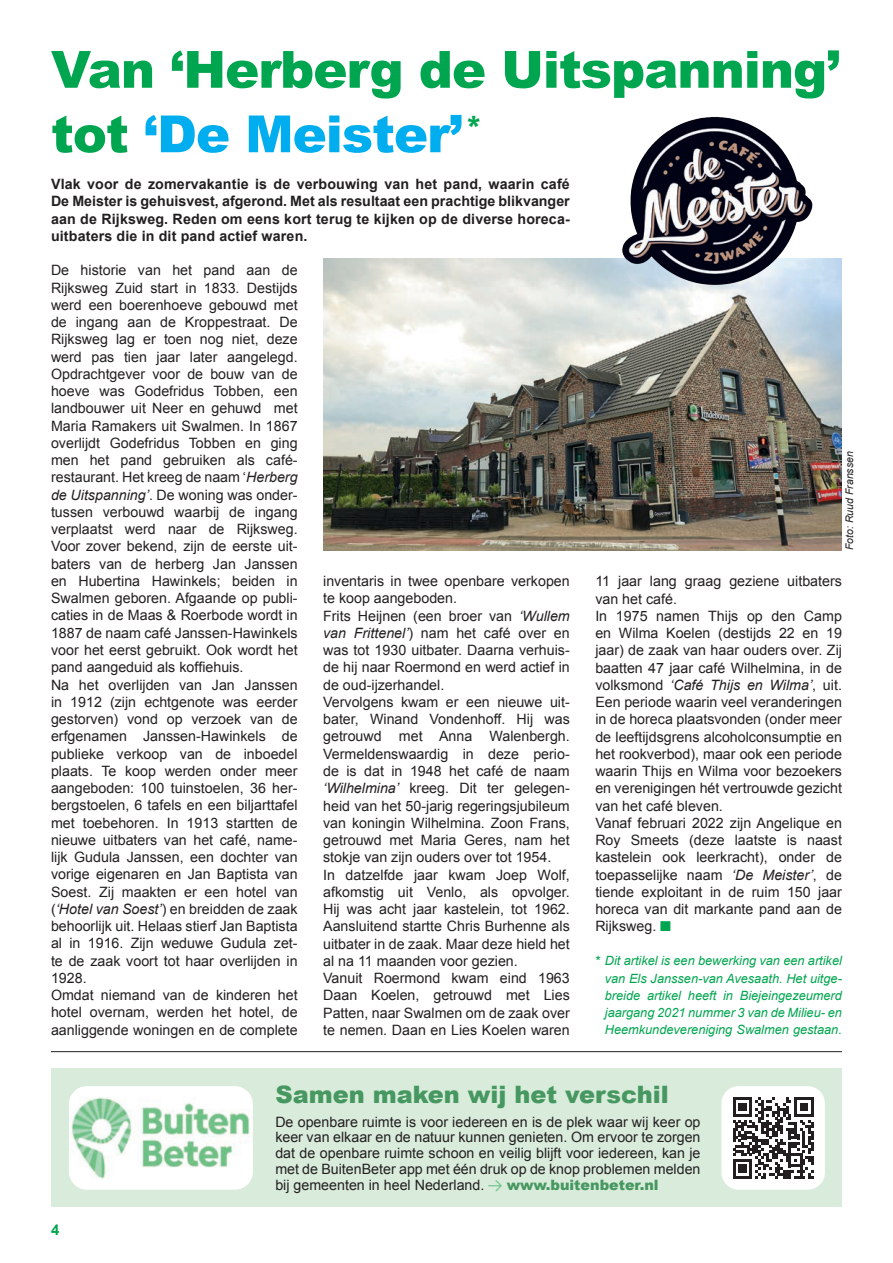
<style>
.page{position:relative;width:893px;height:1263px;background:#fff}
.page>*{position:absolute;margin:0;border:0;box-sizing:border-box;transform-origin:0 0}
.t1{font:900 51.3px/64.5px "Arial";letter-spacing:-.02em;color:#00a54f}
.t2{font:900 24px "Arial";color:#469760}
.t3{font:700 15px "Arial";color:#00a54f}
.t4{font:14.25px/17.2px "Arial";color:#231f20}
.t5{font:700 14.25px/17.2px "Arial";letter-spacing:.01em;color:#231f20;text-align:justify}
.t6{font:italic 12.75px/17.2px "Arial";color:#00a54f;text-align:justify}
.t7{font:italic 10.5px "Arial";color:#231f20}
.s1{color:#00aeef}
.s2{font-style:italic}
.s3{color:#00a54f}
.s4{font-style:normal;font-size:14.25px}
.s5{font-family:"The Mix C5 s";color:#6cc286}
.s6{font-weight:900;color:#469760}
</style>
<div class="page">
<img style="left:323px;top:258px;width:519px;height:292px">
<img style="left:618px;top:116px;width:199px;height:173px">
<hr style="left:51px;top:1051px;width:791px;height:1px;background:#231f20">
<div style="left:51px;top:1069px;width:791px;height:138px;background:#d9ecdc"></div>
<img style="left:69px;top:1086px;width:184px;height:104px">
<div style="left:721px;top:1086px;width:104px;height:104px;background:#fff;border-radius:17px"></div>
<svg style="left:733px;top:1097px;width:81px;height:81px"></svg>
<h1 class="t1" style="left:51px;top:38px;width:791px">Van ‘Herberg de Uitspanning’ tot <span class="s1">‘De Meister’</span><sup>*</sup></h1>
<p class="t5" style="left:51px;top:176px;width:520px">Vlak voor de zomervakantie is de verbouwing van het pand, waarin café De Meister is gehuisvest, afgerond. Met als resultaat een prachtige blikvanger aan de Rijksweg. Reden om eens kort terug te kijken op de diverse horeca&shy;uitbaters die in dit pand actief waren.</p>
<p class="t4" style="left:51px;top:262px;width:248px">De historie van het pand aan de Rijksweg Zuid start in 1833. Destijds werd een boerenhoeve gebouwd met de ingang aan de Kroppestraat. De Rijksweg lag er toen nog niet, deze werd pas tien jaar later aangelegd.<br>Opdrachtgever voor de bouw van de hoeve was Godefridus Tobben, een landbouwer uit Neer en gehuwd met Maria Ramakers uit Swalmen. In 1867 overlijdt Godefridus Tobben en ging men het pand gebruiken als café&shy;restaurant. Het kreeg de naam ‘<span class="s2">Herberg de Uitspanning’</span>. De woning was onder&shy;tussen verbouwd waarbij de ingang verplaatst werd naar de Rijksweg.<br>Voor zover bekend, zijn de eerste uit&shy;baters van de herberg Jan Janssen en Hubertina Hawinkels; beiden in Swalmen geboren. Afgaande op publi&shy;caties in de Maas &amp; Roerbode wordt in 1887 de naam café Janssen-Hawinkels voor het eerst gebruikt. Ook wordt het pand aangeduid als koffiehuis.<br>Na het overlijden van Jan Janssen in 1912 (zijn echtgenote was eerder gestorven) vond op verzoek van de erfgenamen Janssen-Hawinkels de publieke verkoop van de inboedel plaats. Te koop werden onder meer aangeboden: 100 tuinstoelen, 36 her&shy;bergstoelen, 6 tafels en een biljarttafel met toebehoren. In 1913 startten de nieuwe uitbaters van het café, name&shy;lijk Gudula Janssen, een dochter van vorige eigenaren en Jan Baptista van Soest. Zij maakten er een hotel van (<span class="s2">‘Hotel van Soest’</span>) en breidden de zaak behoorlijk uit. Helaas stierf Jan Baptista al in 1916. Zijn weduwe Gudula zet&shy;te de zaak voort tot haar overlijden in 1928.<br>Omdat niemand van de kinderen het hotel overnam, werden het hotel, de aanliggende woningen en de complete</p>
<p class="t7" style="left:843px;top:550px;width:100px;rotate:-90deg">Foto: Ruud Franssen</p>
<p class="t4" style="left:323px;top:573px;width:248px">inventaris in twee openbare verkopen te koop aangeboden.<br>Frits Heijnen (een broer van <span class="s2">‘Wullem van Frittenel’</span>) nam het café over en was tot 1930 uitbater. Daarna verhuis&shy;de hij naar Roermond en werd actief in de oud-ijzerhandel.<br>Vervolgens kwam er een nieuwe uit&shy;bater, Winand Vondenhoff. Hij was getrouwd met Anna Walenbergh.<br>Vermeldenswaardig in deze perio&shy;de is dat in 1948 het café de naam <span class="s2">‘Wilhelmina’</span> kreeg. Dit ter gelegen&shy;heid van het 50-jarig regeringsjubileum van koningin Wilhelmina. Zoon Frans, getrouwd met Maria Geres, nam het stokje van zijn ouders over tot 1954.<br>In datzelfde jaar kwam Joep Wolf, afkomstig uit Venlo, als opvolger.<br>Hij was acht jaar kastelein, tot 1962.<br>Aansluitend startte Chris Burhenne als uitbater in de zaak. Maar deze hield het al na 11 maanden voor gezien.<br>Vanuit Roermond kwam eind 1963<br>Daan Koelen, getrouwd met Lies Patten, naar Swalmen om de zaak over te nemen. Daan en Lies Koelen waren</p>
<p class="t4" style="left:595px;top:573px;width:248px">11 jaar lang graag geziene uitbaters van het café.<br>In 1975 namen Thijs op den Camp en Wilma Koelen (destijds 22 en 19 jaar) de zaak van haar ouders over. Zij baatten 47 jaar café Wilhelmina, in de volksmond <span class="s2">‘Café Thijs en Wilma’</span>, uit.<br>Een periode waarin veel veranderingen in de horeca plaatsvonden (onder meer de leeftijdsgrens alcoholconsumptie en het rookverbod), maar ook een periode waarin Thijs en Wilma voor bezoekers en verenigingen hét vertrouwde gezicht van het café bleven.<br>Vanaf februari 2022 zijn Angelique en Roy Smeets (deze laatste is naast kastelein ook leerkracht), onder de toepasselijke naam <span class="s2">‘De Meister’</span>, de tiende exploitant in de ruim 150 jaar horeca van dit markante pand aan de Rijksweg. <span class="s3">■</span></p>
<p class="t6" style="left:605px;top:952px;width:239px;text-indent:-9px"><span class="s4">*</span> Dit artikel is een bewerking van een artikel van Els Janssen-van Avesaath. Het uitge&shy;breide artikel heeft in Biejeingezeumerd jaargang 2021 nummer 3 van de Milieu- en Heemkundevereniging Swalmen gestaan.</p>
<p class="t3" style="left:51px;top:1220px;width:10px">4</p>
<h2 class="t2" style="left:275px;top:1081px;width:395px">Samen maken wij het verschil</h2>
<p class="t4" style="left:275px;top:1114px;width:427px;line-height:15.8px;text-align:justify">De openbare ruimte is voor iedereen en is de plek waar wij keer op keer van elkaar en de natuur kunnen genieten. Om ervoor te zorgen dat de openbare ruimte schoon en veilig blijft voor iedereen, kan je met de BuitenBeter app met één druk op de knop problemen melden bij gemeenten in heel Nederland. <span class="s5">→</span> <span class="s6">www.buitenbeter.nl</span></p>
</div>
